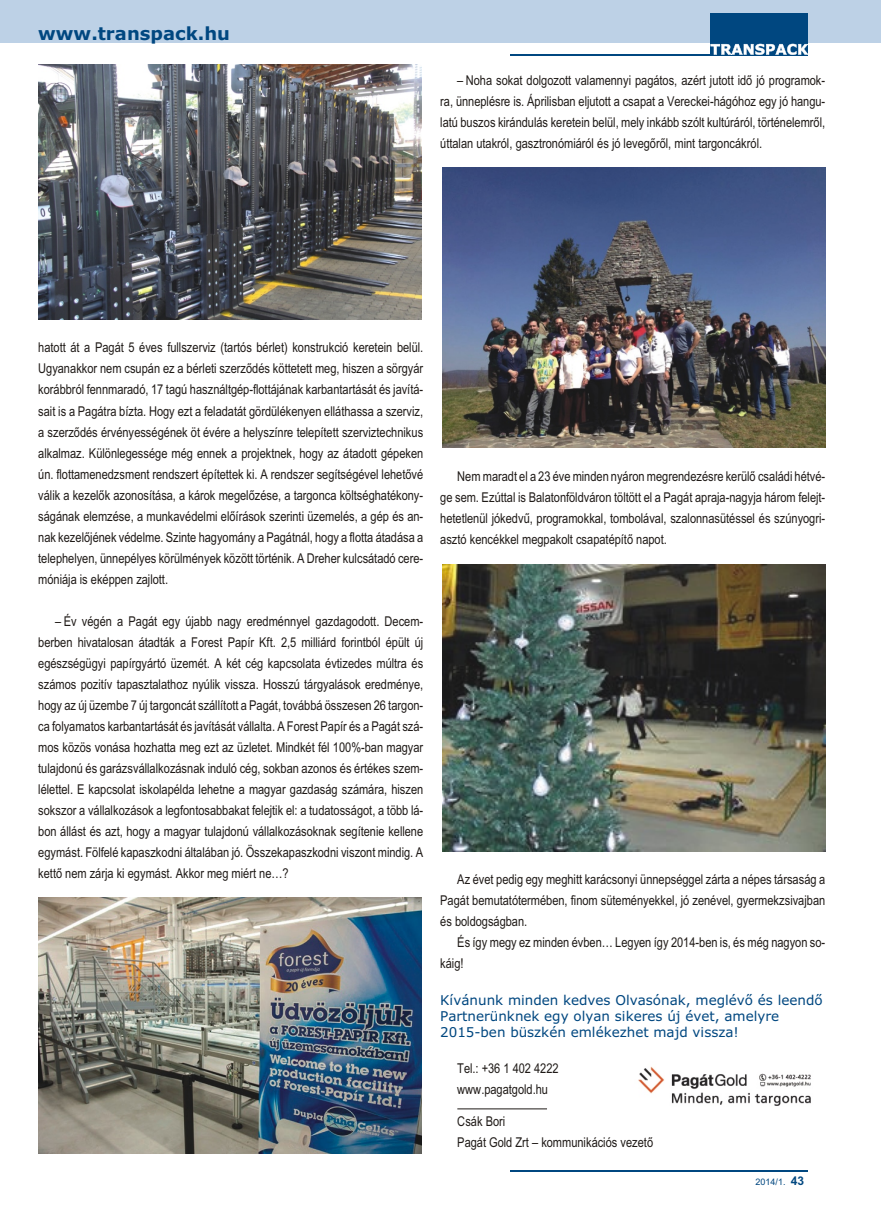
<style>
.page{position:relative;width:881px;height:1217px;background:#fff}
.page>*{position:absolute;margin:0;border:0;box-sizing:border-box;transform-origin:0 0}
.t1{font:700 18px "Verdana";color:#004780}
.t2{font:13.5px/21px "Arial Narrow CE";letter-spacing:-.005em;color:#1f1a17;text-align:justify}
.t3{font:13.5px/15.8px "Verdana";letter-spacing:-.005em;color:#004780}
.t4{font:9px "Arial";color:#004780}
.s1{font-weight:700;font-size:12px}
</style>
<div class="page">
<div style="left:0;top:0;width:880px;height:43px;background:#bdd1e6"></div>
<hr style="left:510px;top:54px;width:298px;height:2px;background:#004780">
<div style="left:710px;top:13px;width:98px;height:43px;background:#004780"></div>
<svg style="left:710px;top:44px;width:98px;height:11px"></svg>
<hr style="left:510px;top:1170px;width:298px;height:1px;background:#004780">
<img style="left:38px;top:898px;width:383px;height:255px">
<img style="left:442px;top:564px;width:383px;height:287px">
<img style="left:442px;top:167px;width:383px;height:281px">
<img style="left:38px;top:64px;width:383px;height:255px">
<img style="left:638px;top:1066px;width:173px;height:40px">
<hr style="left:457px;top:1108px;width:90px;height:1px;background:#1f1a17">
<h1 class="t1" style="left:38px;top:26px;width:193px">www.transpack.hu</h1>
<p class="t2" style="left:440px;top:71px;width:386px;text-indent:17px">– No ha so kat dol go zott va la mennyi pa gá tos, azért ju tott idõ jó prog ra mok&shy;ra, ün nep lés re is. Áp ri lis ban el ju tott a csa pat a Ve rec kei-há gó hoz egy jó han gu - la tú bu szos ki rán du lás ke re te in be lül, mely in kább szólt kul tú rá ról, tör té ne lem rõl, út ta lan utak ról, gaszt ro nó mi á ról és jó levegõrõl, mint targoncákról.</p>
<p class="t2" style="left:38px;top:338px;width:386px">ha tott át a Pa gát 5 éves fullszerviz (tar tós bér let) konst ruk ció ke re te in be lül.<br>Ugyan ak kor nem csu pán ez a bér le ti szer zõ dés köt te tett meg, hi szen a sör gyár ko rább ról fenn ma ra dó, 17 ta gú hasz nált gép-flot tá já nak kar ban tar tá sát és ja ví tá - sa it is a Pa gát ra bíz ta. Hogy ezt a fel ada tát gör dü lé ke nyen el lát has sa a szer viz, a szer zõ dés ér vé nyes sé gé nek öt évé re a hely szín re te le pí tett szer viz tech ni kus al kal maz. Kü lön le ges sé ge még en nek a pro jekt nek, hogy az át adott gé pe ken ún. flot ta me nedzs ment rend szert épí tet tek ki. A rend szer se gít sé gé vel le he tõ vé vá lik a ke ze lõk azo no sí tá sa, a károk meg elõ zé se, a tar gon ca költ ség ha té kony&shy;sá gá nak elem zé se, a mun ka vé del mi elõ írá sok sze rin ti üze me lés, a gép és an - nak ke ze lõ jé nek vé del me. Szin te ha gyo mány a Pa gát nál, hogy a flot ta át adá sa a te lep he lyen, ün ne pé lyes kö rül mé nyek kö zött tör té nik. A Dreher kulcs áta dó ce re - mó ni á ja is eképpen zajlott.</p>
<p class="t2" style="left:38px;top:611px;width:386px;text-indent:17px">– Év vé gén a Pa gát egy újabb nagy eredménnyel gazda go dott. De cem - ber ben hi va ta lo san át ad ták a Forest Pa pír Kft. 2,5 mil li árd fo rint ból épült új egész ség ügyi pa pír gyár tó üze mét. A két cé g kap cso la ta év ti ze des múlt ra és szá mos po zi tív ta pasz ta lat hoz nyú lik vissza. Hosszú tár gya lá sok ered mé nye, hogy az új üzem be 7 új tar gon cát szál lí tott a Pa gát, to váb bá össze sen 26 tar gon - ca fo lya ma tos kar ban tar tá sát és ja ví tá sát vál lal ta. A Forest Pa pír és a Pa gát szá - mos kö zös vo ná sa hozhat ta meg ezt az üz le tet. Mind két fél 100%-ban ma gyar tu laj do nú és ga rázs vál lal ko zás nak in du ló cég, sok ban azo nos és ér té kes szem - lé let tel. E kap cso lat is ko la pél da le het ne a ma gyar gaz da ság szá má ra, hi szen sok szor a vál lal ko zá sok a leg fon to sab ba kat fe lej tik el: a tu da tos sá got, a több lá - bon ál lást és azt, hogy a ma gyar tu laj do nú vál lal ko zá sok nak se gí te nie kel le ne egy mást. Föl fe lé ka pasz kod ni ál ta lá ban jó. Össze ka pasz kod ni vi szont min dig. A ket tõ nem zár ja ki egymást. Akkor meg miért ne…?</p>
<p class="t2" style="left:440px;top:467px;width:386px;text-indent:17px">Nem ma radt el a 23 éve min den nyá ron meg ren de zés re ke rü lõ csa lá di hét vé - ge sem. Ezút tal is Balatonföldváron töl tött el a Pa gát ap ra ja-nagy ja há rom fe lejt - he tet le nül jó ked vû, prog ra mok kal, tom bo lá val, sza lon na sü tés sel és szú nyog ri - asz tó ken cék kel meg pa kolt csa pat épí tõ na pot.</p>
<p class="t2" style="left:440px;top:870px;width:386px;text-indent:17px">Az évet pe dig egy meg hitt ka rá cso nyi ün nep ség gel zár ta a né pes tár sa ság a Pa gát be mu ta tó ter mé ben, fi nom sü te mé nyek kel, jó ze né vel, gyer mek zsi vaj ban és bol dog ság ban.</p>
<p class="t2" style="left:440px;top:933px;width:386px;text-indent:17px">És így megy ez min den év ben… Le gyen így 2014-ben is, és még na gyon so - ká ig!</p>
<p class="t3" style="left:440px;top:993px;width:384px">Kí vá nunk min den ked ves Ol va só nak, meg lé võ és le en dõ<br>Part ne rünknek egy olyan sike res új évet, amely re<br>2015-ben büsz kén em lé kez het majd vissza!</p>
<p class="t2" style="left:457px;top:1059px;width:103px">Tel.: +36 1 402 4222 www.pagatgold.hu</p>
<p class="t2" style="left:457px;top:1111px;width:197px">Csák Bo ri<br>Pa gát Gold Zrt – kom mu ni ká ci ós ve ze tõ</p>
<p class="t4" style="left:755px;top:1178px;width:50px">2014/1. <span class="s1">43</span></p>
</div>
